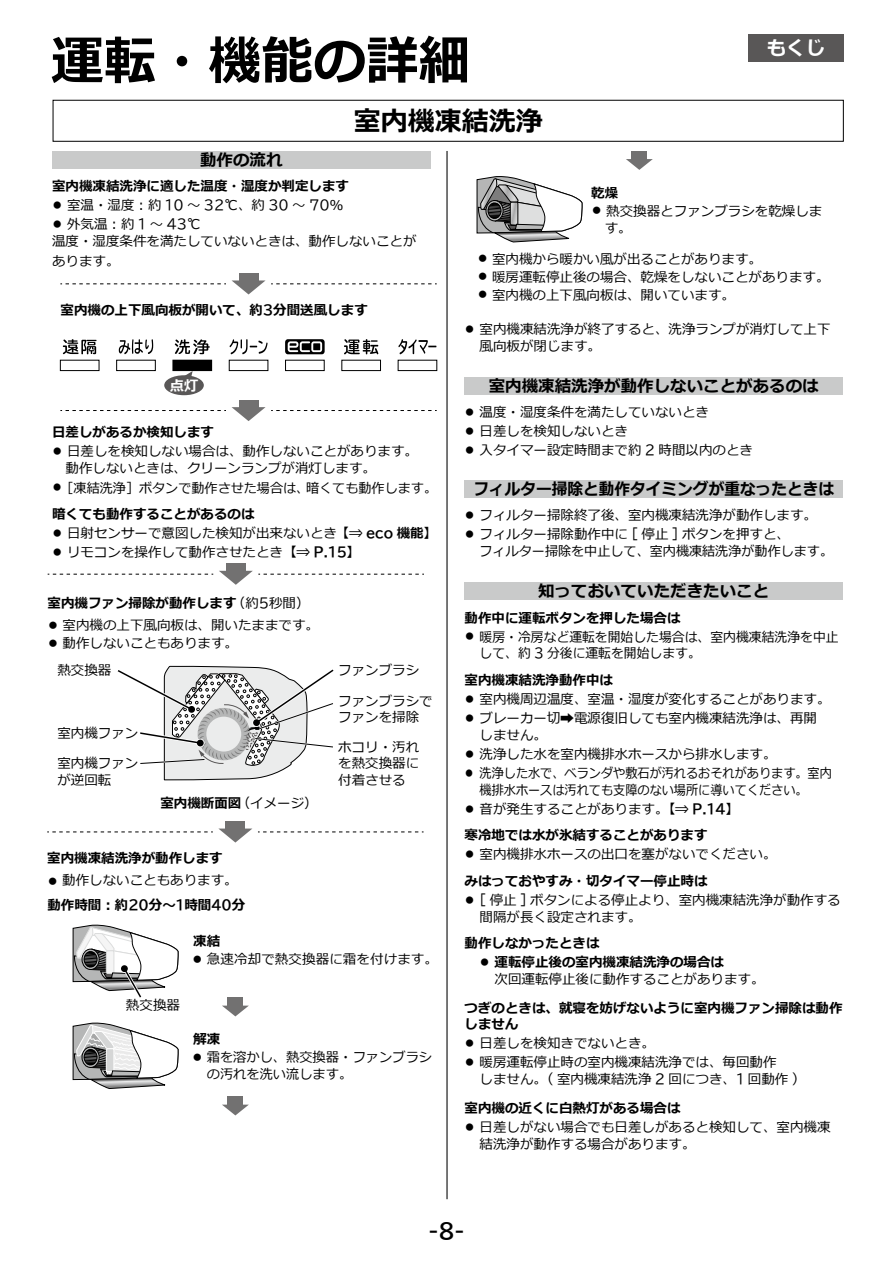
<style>
.page{position:relative;width:893px;height:1263px;background:#fff}
.page>*{position:absolute;margin:0;border:0;box-sizing:border-box;transform-origin:0 0}
.t1{font:700 52.5px "Meiryo";color:#000}
.t2{font:700 27px "Meiryo";color:#000}
.t3{font:21px "BIZ UDP Gothic Bold";color:#000}
.t4{font:700 19.5px "Meiryo";color:#fff}
.t5{font:700 16.5px "Meiryo";color:#000}
.t6{font:700 16.5px "Meiryo";color:#000;scale:.95 1}
.t7{font:700 14.25px "Meiryo";color:#fff}
.t8{font:13.5px/19px "Meiryo";color:#000}
.t9{font:700 13.5px/19px "Meiryo";color:#000}
.t10{font:13.5px/19px "Meiryo";color:#000;scale:.95 1}
.t11{font:13.5px/19px "Meiryo";color:#000;scale:.9 1}
.s1{font-weight:400;font-size:10.5px}
.s2{font-weight:400}
.s3{font-family:"BIZ UDP Gothic";font-weight:400}
.s4{font-family:"BIZ UDP Gothic Bold";font-weight:400}
.s5{font-size:11.25px}
.s6{font-weight:700}
.s7{font-size:10.5px}
.s8{font-family:"BIZ UDP Gothic Bold"}
.s9{font-family:"BIZ UDP Gothic"}
</style>
<div class="page">
<div style="left:53px;top:100px;width:791px;height:42px;border:1px solid #000"></div>
<div style="left:52px;top:151px;width:379px;height:18px;background:#c9caca"></div>
<svg style="left:60px;top:284px;width:166px;height:1px"></svg>
<div style="left:239px;top:273px;width:19px;height:11px;background:#727171"></div>
<svg style="left:232px;top:280px;width:205px;height:14px"></svg>
<svg style="left:60px;top:410px;width:166px;height:1px"></svg>
<div style="left:239px;top:400px;width:19px;height:10px;background:#727171"></div>
<svg style="left:232px;top:407px;width:205px;height:14px"></svg>
<svg style="left:63px;top:339px;width:34px;height:15px"></svg>
<svg style="left:398px;top:339px;width:38px;height:15px"></svg>
<svg style="left:344px;top:339px;width:34px;height:15px"></svg>
<svg style="left:230px;top:339px;width:38px;height:15px"></svg>
<svg style="left:285px;top:339px;width:40px;height:15px"></svg>
<div style="left:313px;top:343px;width:7px;height:7px;background:#000"></div>
<svg style="left:175px;top:339px;width:35px;height:15px"></svg>
<svg style="left:119px;top:339px;width:34px;height:15px"></svg>
<div style="left:60px;top:360px;width:39px;height:11px;border:1px solid #000"></div>
<div style="left:116px;top:360px;width:40px;height:11px;border:1px solid #000"></div>
<div style="left:173px;top:360px;width:39px;height:11px;background:#000"></div>
<div style="left:229px;top:360px;width:39px;height:11px;border:1px solid #000"></div>
<div style="left:285px;top:360px;width:40px;height:11px;border:1px solid #000"></div>
<div style="left:341px;top:360px;width:40px;height:11px;border:1px solid #000"></div>
<div style="left:398px;top:360px;width:39px;height:11px;border:1px solid #000"></div>
<div style="left:164px;top:375px;width:40px;height:20px;background:#595757;border-radius:50%"></div>
<svg style="left:183px;top:371px;width:10px;height:6px"></svg>
<svg style="left:48px;top:574px;width:165px;height:1px"></svg>
<div style="left:226px;top:563px;width:19px;height:11px;background:#727171"></div>
<svg style="left:219px;top:571px;width:205px;height:14px"></svg>
<svg style="left:117px;top:665px;width:217px;height:116px"></svg>
<div style="left:228px;top:997px;width:15px;height:11px;background:#727171"></div>
<svg style="left:222px;top:1005px;width:27px;height:11px"></svg>
<div style="left:228px;top:1096px;width:15px;height:11px;background:#727171"></div>
<svg style="left:222px;top:1104px;width:27px;height:11px"></svg>
<svg style="left:258px;top:832px;width:166px;height:1px"></svg>
<div style="left:226px;top:821px;width:19px;height:11px;background:#727171"></div>
<svg style="left:47px;top:828px;width:205px;height:14px"></svg>
<svg style="left:73px;top:1022px;width:106px;height:67px"></svg>
<svg style="left:73px;top:924px;width:106px;height:74px"></svg>
<div style="left:632px;top:151px;width:15px;height:10px;background:#727171"></div>
<svg style="left:626px;top:159px;width:27px;height:11px"></svg>
<svg style="left:477px;top:176px;width:105px;height:66px"></svg>
<div style="left:465px;top:377px;width:378px;height:18px;background:#c9caca"></div>
<div style="left:465px;top:479px;width:378px;height:18px;background:#c9caca"></div>
<div style="left:465px;top:582px;width:378px;height:18px;background:#c9caca"></div>
<div style="left:748px;top:34px;width:96px;height:28px;background:#595757"></div>
<hr style="left:446px;top:151px;width:2px;height:1048px;background:#000">
<h1 class="t1" style="left:51px;top:24px;width:421px">運転・機能の詳細</h1>
<h2 class="t2" style="left:354px;top:102px;width:190px">室内機凍結洗浄</h2>
<p class="t5" style="left:200px;top:149px;width:84px">動作の流れ</p>
<p class="t9" style="left:52px;top:178px;width:298px">室内機凍結洗浄に適した温度・湿度か判定します<span class="s1">㓡</span><span class="s2">室温・湿度︓約</span> <span class="s3">10</span> <span class="s2">～</span> <span class="s3">32</span><span class="s2">℃、約</span> <span class="s3">30</span> <span class="s2">～</span> <span class="s3">70</span><span class="s2">％</span><span class="s1">㓡</span><span class="s2">外気温︓約</span> <span class="s3">1</span> <span class="s2">～</span> <span class="s3">43</span><span class="s2">℃</span></p>
<p class="t8" style="left:52px;top:232px;width:366px">温度・湿度条件を満たしていないときは、動作しないことがあります。</p>
<p class="t9" style="left:61px;top:301px;width:309px">室内機の上下風向板が開いて、約<span class="s4">3</span>分間送風します</p>
<h3 class="t4" style="left:767px;top:34px;width:60px">もくじ</h3>
<p class="t9" style="left:591px;top:184px;width:28px">乾燥</p>
<p class="t8" style="left:605px;top:203px;width:219px;line-height:17px;text-indent:-14px"><span class="s5">●</span> 熱交換器とファンブラシを乾燥します。</p>
<p class="t8" style="left:477px;top:250px;width:287px"><span class="s5">●</span> 室内機から暖かい風が出ることがあります。</p>
<p class="t8" style="left:477px;top:268px;width:354px"><span class="s5">●</span> 暖房運転停止後の場合、乾燥をしないことがあります。</p>
<p class="t8" style="left:477px;top:286px;width:260px"><span class="s5">●</span> 室内機の上下風向板は、開いています。</p>
<p class="t7" style="left:170px;top:375px;width:30px">点灯</p>
<p class="t8" style="left:52px;top:423px;width:367px"><span class="s6">日差しがあるか検知します<br></span><span class="s7">㓡</span>日差しを検知しない場合は、動作しないことがあります。</p>
<p class="t8" style="left:52px;top:459px;width:386px">　動作しないときは、クリーンランプが消灯します。<br><span class="s7">㓡</span>［凍結洗浄］ボタンで動作させた場合は、暗くても動作します。</p>
<p class="t8" style="left:52px;top:505px;width:387px"><span class="s6">暗くても動作することがあるのは<br></span><span class="s7">㓡</span>日射センサーで意図した検知が出来ないとき<span class="s6">【⇒</span> <span class="s8">eco</span> <span class="s6">機能】</span><span class="s7">㓡</span>リモコンを操作して動作させたとき<span class="s6">【⇒</span> <span class="s8">P.15</span><span class="s6">】</span></p>
<p class="t9" style="left:48px;top:594px;width:264px">室内機ファン掃除が動作します<span class="s2">（約</span><span class="s3">5</span><span class="s2">秒間）</span></p>
<p class="t8" style="left:48px;top:616px;width:273px"><span class="s5">●</span> 室内機の上下風向板は、開いたままです。</p>
<p class="t8" style="left:48px;top:634px;width:192px"><span class="s5">●</span> 動作しないこともあります。</p>
<p class="t8" style="left:57px;top:661px;width:55px">熱交換器</p>
<p class="t8" style="left:57px;top:724px;width:82px">室内機ファン</p>
<p class="t8" style="left:57px;top:756px;width:82px;line-height:16.2px">室内機ファンが逆回転</p>
<p class="t9" style="left:160px;top:794px;width:159px">室内機断面図<span class="s2">（イメージ）</span></p>
<p class="t9" style="left:47px;top:849px;width:177px">室内機凍結洗浄が動作します</p>
<p class="t8" style="left:47px;top:872px;width:192px"><span class="s5">●</span> 動作しないこともあります。</p>
<p class="t9" style="left:47px;top:896px;width:200px">動作時間︓約<span class="s4">20</span>分～<span class="s4">1</span>時間<span class="s4">40</span>分</p>
<p class="t8" style="left:338px;top:661px;width:83px">ファンブラシ</p>
<p class="t8" style="left:338px;top:694px;width:96px;line-height:16.2px">ファンブラシでファンを掃除</p>
<p class="t8" style="left:338px;top:740px;width:83px;line-height:16.2px;text-align:justify">ホコリ・汚れを熱交換器に付着させる</p>
<p class="t9" style="left:193px;top:932px;width:28px">凍結</p>
<p class="t8" style="left:192px;top:950px;width:248px"><span class="s5">●</span> 急速冷却で熱交換器に霜を付けます。</p>
<p class="t8" style="left:126px;top:997px;width:55px">熱交換器</p>
<p class="t9" style="left:193px;top:1030px;width:28px">解凍</p>
<p class="t8" style="left:207px;top:1049px;width:227px;line-height:17px;text-indent:-15px"><span class="s5">●</span> 霜を溶かし、熱交換器・ファンブラシの汚れを洗い流します。</p>
<p class="t8" style="left:480px;top:322px;width:353px;line-height:16.8px;text-indent:-15px"><span class="s7">㓡</span>室内機凍結洗浄が終了すると、洗浄ランプが消灯して上下風向板が閉じます。</p>
<p class="t5" style="left:489px;top:374px;width:331px">室内機凍結洗浄が動作しないことがあるのは</p>
<p class="t8" style="left:465px;top:403px;width:290px"><span class="s7">㓡</span>温度・湿度条件を満たしていないとき<br><span class="s7">㓡</span>日差しを検知しないとき<br><span class="s7">㓡</span>入タイマー設定時間まで約 <span class="s9">2</span> 時間以内のとき</p>
<p class="t6" style="left:473px;top:477px;width:381px">フィルター掃除と動作タイミングが重なったときは</p>
<p class="t8" style="left:465px;top:506px;width:354px"><span class="s7">㓡</span>フィルター掃除終了後、室内機凍結洗浄が動作します。<span class="s7">㓡</span>フィルター掃除動作中に <span class="s9">[</span> 停止 <span class="s9">]</span> ボタンを押すと、</p>
<p class="t8" style="left:480px;top:542px;width:355px">フィルター掃除を中止して、室内機凍結洗浄が動作します。</p>
<p class="t5" style="left:538px;top:580px;width:232px">知っておいていただきたいこと</p>
<p class="t10" style="left:465px;top:609px;width:395px"><span class="s6">動作中に運転ボタンを押した場合は<br></span><span class="s7">㓡</span>暖房・冷房など運転を開始した場合は、室内機凍結洗浄を中止</p>
<p class="t10" style="left:465px;top:641px;width:250px;line-height:26.5px;text-indent:15px">して、約 <span class="s9">3</span> 分後に運転を開始します。<span class="s6">室内機凍結洗浄動作中は</span></p>
<p class="t8" style="left:465px;top:690px;width:367px"><span class="s7">㓡</span>室内機周辺温度、室温・湿度が変化することがあります。<span class="s7">㓡</span>ブレーカー切➡電源復旧しても室内機凍結洗浄は、再開</p>
<p class="t8" style="left:465px;top:726px;width:369px;text-indent:15px">しません。<br><span class="s7">㓡</span>洗浄した水を室内機排水ホースから排水します。<br><span class="s7">㓡</span>洗浄した水で、ベランダや敷石が汚れるおそれがあります。室内</p>
<p class="t11" style="left:465px;top:781px;width:383px;text-indent:15px">機排水ホースは汚れても支障のない場所に導いてください。<span class="s7">㓡</span>音が発生することがあります。<span class="s6">【⇒</span> <span class="s8">P.14</span><span class="s6">】</span></p>
<p class="t8" style="left:465px;top:826px;width:313px"><span class="s6">寒冷地では水が氷結することがあります<br></span><span class="s7">㓡</span>室内機排水ホースの出口を塞がないでください。</p>
<p class="t8" style="left:465px;top:872px;width:378px"><span class="s6">みはっておやすみ・切タイマー停止時は<br></span><span class="s7">㓡</span> <span class="s9">[</span> 停止 <span class="s9">]</span> ボタンによる停止より、室内機凍結洗浄が動作する</p>
<p class="t8" style="left:480px;top:908px;width:163px">間隔が長く設定されます。</p>
<p class="t9" style="left:480px;top:934px;width:246px;text-indent:-15px">動作しなかったときは<br><span class="s1">㓡</span>運転停止後の室内機凍結洗浄の場合は</p>
<p class="t8" style="left:495px;top:970px;width:271px">次回運転停止後に動作することがあります。</p>
<p class="t9" style="left:465px;top:1000px;width:380px;line-height:16.8px">つぎのときは、就寝を妨げないように室内機ファン掃除は動作しません</p>
<p class="t8" style="left:465px;top:1035px;width:313px"><span class="s7">㓡</span>日差しを検知きでないとき。<br><span class="s7">㓡</span>暖房運転停止時の室内機凍結洗浄では、毎回動作</p>
<p class="t8" style="left:465px;top:1066px;width:335px;line-height:28.7px;text-indent:15px">しません。<span class="s9">(</span> 室内機凍結洗浄 <span class="s9">2</span> 回につき、<span class="s9">1</span> 回動作 <span class="s9">)</span><span class="s6">室内機の近くに白熱灯がある場合は</span></p>
<p class="t8" style="left:480px;top:1119px;width:353px;line-height:16.8px;text-indent:-15px"><span class="s7">㓡</span>日差しがない場合でも日差しがあると検知して、室内機凍結洗浄が動作する場合があります。</p>
<h3 class="t3" style="left:429px;top:1220px;width:38px">-8-</h3>
</div>
